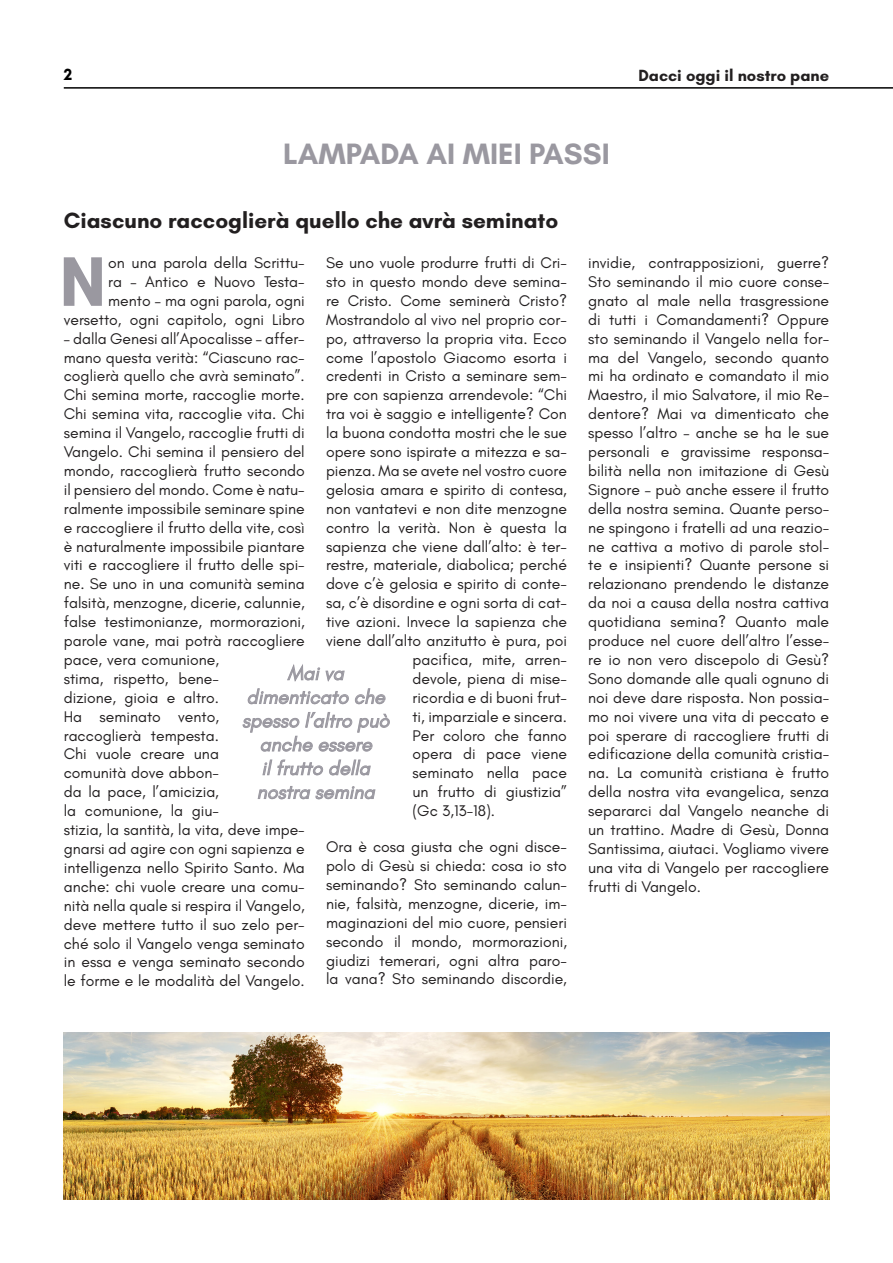
<style>
.page{position:relative;width:893px;height:1263px;background:#fff}
.page>*{position:absolute;margin:0;border:0;box-sizing:border-box;transform-origin:0 0}
.t1{font:700 71.4px "Glacial Indifference";color:#9a98a0}
.t2{font:700 30px "Glacial Indifference";color:#9a98a0}
.t3{font:700 22.5px "Glacial Indifference";color:#221f20}
.t4{font:italic 19.8px/23.7px "Glacial Indifference";color:#9a98a0;text-align:center}
.t5{font:700 16.5px "Glacial Indifference";color:#221f20}
.t6{font:700 16.5px "Glacial Indifference";color:#000}
.t7{font:15.75px/18.9px "Glacial Indifference";color:#221f20;text-align:justify}
</style>
<div class="page">
<hr style="left:64px;top:87px;width:829px;height:2px;background:#000">
<img style="left:64px;top:1033px;width:765px;height:166px">
<svg style="left:247px;top:664px;width:102px;height:41px"></svg>
<svg style="left:355px;top:688px;width:31px;height:17px"></svg>
<svg style="left:242px;top:712px;width:148px;height:64px"></svg>
<svg style="left:257px;top:786px;width:119px;height:14px"></svg>
<p class="t6" style="left:64px;top:65px;width:10px">2</p>
<h2 class="t2" style="left:283px;top:135px;width:328px">LAMPADA AI MIEI PASSI</h2>
<p class="t5" style="left:638px;top:65px;width:192px">Dacci oggi il nostro pane</p>
<h3 class="t3" style="left:64px;top:206px;width:496px">Ciascuno raccoglierà quello che avrà seminato</h3>
<h1 class="t1" style="left:59px;top:237px;width:48px">N</h1>
<p class="t7" style="left:64px;top:253px;width:242px;text-align:right">on una parola della Scrittu-<br>ra – Antico e Nuovo Testa&shy;mento – ma ogni parola, ogni versetto, ogni capitolo, ogni Libro</p>
<p class="t7" style="left:64px;top:329px;width:242px;text-align:left">– dalla Genesi all’Apocalisse – affer&shy;mano questa verità: “Ciascuno rac&shy;coglierà quello che avrà seminato”.<br>Chi semina morte, raccoglie morte.<br>Chi semina vita, raccoglie vita. Chi semina il Vangelo, raccoglie frutti di<br>Vangelo. Chi semina il pensiero del mondo, raccoglierà frutto secondo il pensiero del mondo. Come è natu&shy;ralmente impossibile seminare spine e raccogliere il frutto della vite, così è naturalmente impossibile piantare viti e raccogliere il frutto delle spi&shy;ne. Se uno in una comunità semina falsità, menzogne, dicerie, calunnie, false testimonianze, mormorazioni, parole vane, mai potrà raccogliere pace, vera comunione,<br>stima, rispetto, bene-<br>dizione, gioia e altro.<br>Ha seminato vento,<br>raccoglierà tempesta.<br>Chi vuole creare una<br>comunità dove abbon-<br>da la pace, l’amicizia,<br>la comunione, la giu-<br>stizia, la santità, la vita, deve impe&shy;gnarsi ad agire con ogni sapienza e intelligenza nello Spirito Santo. Ma anche: chi vuole creare una comu&shy;nità nella quale si respira il Vangelo, deve mettere tutto il suo zelo per&shy;ché solo il Vangelo venga seminato in essa e venga seminato secondo le forme e le modalità del Vangelo.</p>
<p class="t7" style="left:326px;top:253px;width:242px">Se uno vuole produrre frutti di Cri-</p>
<p class="t7" style="left:326px;top:272px;width:242px">sto in questo mondo deve semina-</p>
<p class="t7" style="left:326px;top:291px;width:242px">re Cristo. Come seminerà Cristo?</p>
<p class="t7" style="left:326px;top:310px;width:242px">Mostrandolo al vivo nel proprio cor-</p>
<p class="t7" style="left:326px;top:329px;width:242px">po, attraverso la propria vita. Ecco</p>
<p class="t7" style="left:326px;top:348px;width:242px">come l’apostolo Giacomo esorta i</p>
<p class="t7" style="left:326px;top:367px;width:242px">credenti in Cristo a seminare sem-</p>
<p class="t7" style="left:326px;top:386px;width:242px">pre con sapienza arrendevole: “Chi</p>
<p class="t7" style="left:326px;top:405px;width:242px">tra voi è saggio e intelligente? Con</p>
<p class="t7" style="left:326px;top:424px;width:242px">la buona condotta mostri che le sue</p>
<p class="t7" style="left:326px;top:442px;width:242px">opere sono ispirate a mitezza e sa-</p>
<p class="t7" style="left:326px;top:461px;width:242px">pienza. Ma se avete nel vostro cuore</p>
<p class="t7" style="left:326px;top:480px;width:242px">gelosia amara e spirito di contesa,</p>
<p class="t7" style="left:326px;top:499px;width:242px">non vantatevi e non dite menzogne</p>
<p class="t7" style="left:326px;top:518px;width:242px">contro la verità. Non è questa la</p>
<p class="t7" style="left:326px;top:537px;width:242px">sapienza che viene dall’alto: è ter-</p>
<p class="t7" style="left:326px;top:556px;width:242px">restre, materiale, diabolica; perché</p>
<p class="t7" style="left:326px;top:575px;width:242px">dove c’è gelosia e spirito di conte-</p>
<p class="t7" style="left:326px;top:594px;width:242px">sa, c’è disordine e ogni sorta di cat-</p>
<p class="t7" style="left:326px;top:613px;width:242px">tive azioni. Invece la sapienza che</p>
<p class="t7" style="left:326px;top:631px;width:242px">viene dall’alto anzitutto è pura, poi</p>
<p class="t7" style="left:412px;top:650px;width:156px">pacifica, mite, arren-</p>
<p class="t7" style="left:412px;top:669px;width:156px">devole, piena di mise-</p>
<p class="t7" style="left:412px;top:688px;width:156px">ricordia e di buoni frut-</p>
<p class="t7" style="left:412px;top:707px;width:156px">ti, imparziale e sincera.</p>
<p class="t7" style="left:412px;top:726px;width:156px">Per coloro che fanno</p>
<p class="t7" style="left:412px;top:745px;width:156px">opera di pace viene</p>
<p class="t7" style="left:412px;top:764px;width:156px">seminato nella pace</p>
<p class="t7" style="left:412px;top:783px;width:156px">un frutto di giustizia”</p>
<p class="t7" style="left:412px;top:802px;width:84px">(Gc 3,13-18).</p>
<p class="t7" style="left:326px;top:838px;width:242px">Ora è cosa giusta che ogni disce&shy;polo di Gesù si chieda: cosa io sto seminando? Sto seminando calun&shy;nie, falsità, menzogne, dicerie, im&shy;maginazioni del mio cuore, pensieri secondo il mondo, mormorazioni, giudizi temerari, ogni altra paro&shy;la vana? Sto seminando discordie,</p>
<p class="t4" style="left:242px;top:662px;width:149px">Mai va dimenticato che spesso l’altro può anche essere<br>il frutto della nostra semina</p>
<p class="t7" style="left:588px;top:253px;width:242px">invidie, contrapposizioni, guerre?<br>Sto seminando il mio cuore conse&shy;gnato al male nella trasgressione di tutti i Comandamenti? Oppure sto seminando il Vangelo nella for&shy;ma del Vangelo, secondo quanto mi ha ordinato e comandato il mio Maestro, il mio Salvatore, il mio Re&shy;dentore? Mai va dimenticato che spesso l’altro – anche se ha le sue personali e gravissime responsa&shy;bilità nella non imitazione di Gesù Signore – può anche essere il frutto della nostra semina. Quante perso&shy;ne spingono i fratelli ad una reazio&shy;ne cattiva a motivo di parole stol&shy;te e insipienti? Quante persone si relazionano prendendo le distanze da noi a causa della nostra cattiva quotidiana semina? Quanto male produce nel cuore dell’altro l’esse&shy;re io non vero discepolo di Gesù?<br>Sono domande alle quali ognuno di noi deve dare risposta. Non possia&shy;mo noi vivere una vita di peccato e poi sperare di raccogliere frutti di edificazione della comunità cristia&shy;na. La comunità cristiana è frutto della nostra vita evangelica, senza separarci dal Vangelo neanche di un trattino. Madre di Gesù, Donna Santissima, aiutaci. Vogliamo vivere una vita di Vangelo per raccogliere frutti di Vangelo.</p>
</div>
